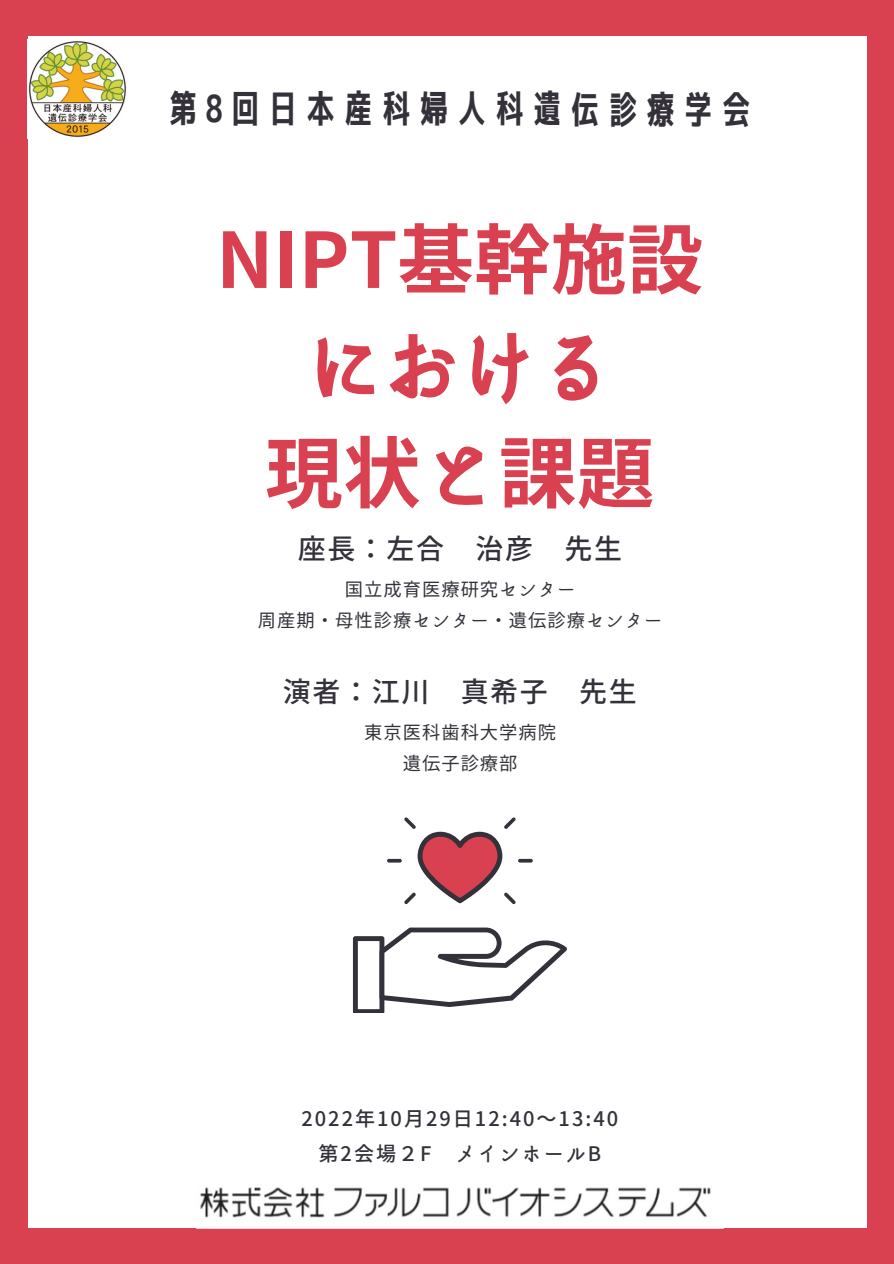
<style>
.page{position:relative;width:894px;height:1264px;background:#fff}
.page>*{position:absolute;margin:0;border:0;box-sizing:border-box;transform-origin:0 0}
.t1{font:700 77.85px "irohakaku C";color:#d94050}
.t2{font:700 76.5px/106.4px "irohakaku C";color:#d94050;text-align:center}
.t3{font:37.8px "Senobi Gothic Bold";color:#34313a}
.t4{font:500 28.05px "irohakaku C";letter-spacing:.055em;color:#34313a}
.t5{font:500 20.1px/35px "irohakaku C";letter-spacing:.1em;color:#34313a;text-align:center}
.t6{font:18.3px/31.3px "irohakaku C";letter-spacing:.055em;color:#34313a;text-align:center}
</style>
<div class="page">
<div style="left:0;top:0;width:893px;height:1263px;background:#d94050"></div>
<div style="left:28px;top:36px;width:838px;height:1191px;background:#fff"></div>
<svg style="left:353px;top:927px;width:213px;height:85px"></svg>
<svg style="left:387px;top:858px;width:14px;height:4px"></svg>
<svg style="left:518px;top:858px;width:14px;height:4px"></svg>
<svg style="left:404px;top:818px;width:111px;height:86px"></svg>
<img style="left:28px;top:41px;width:99px;height:97px">
<img style="left:200px;top:1187px;width:511px;height:31px">
<h3 class="t3" style="left:164px;top:83px;width:592px">第8回日本産科婦人科遺伝診療学会</h3>
<h2 class="t2" style="left:216px;top:206px;width:489px">NIPT基幹施設における</h2>
<h1 class="t1" style="left:265px;top:418px;width:391px">現状と課題</h1>
<h3 class="t4" style="left:297px;top:529px;width:326px">座長：左合 治彦 先生</h3>
<p class="t6" style="left:258px;top:573px;width:406px">国立成育医療研究センター<br>周産期・母性診療センター・遺伝診療センター</p>
<h3 class="t4" style="left:283px;top:672px;width:355px">演者：江川 真希子 先生</h3>
<p class="t6" style="left:364px;top:716px;width:194px">東京医科歯科大学病院遺伝子診療部</p>
<p class="t5" style="left:301px;top:1101px;width:318px">2022年10月29日12:40～13:40第2会場２F メインホールB</p>
</div>
